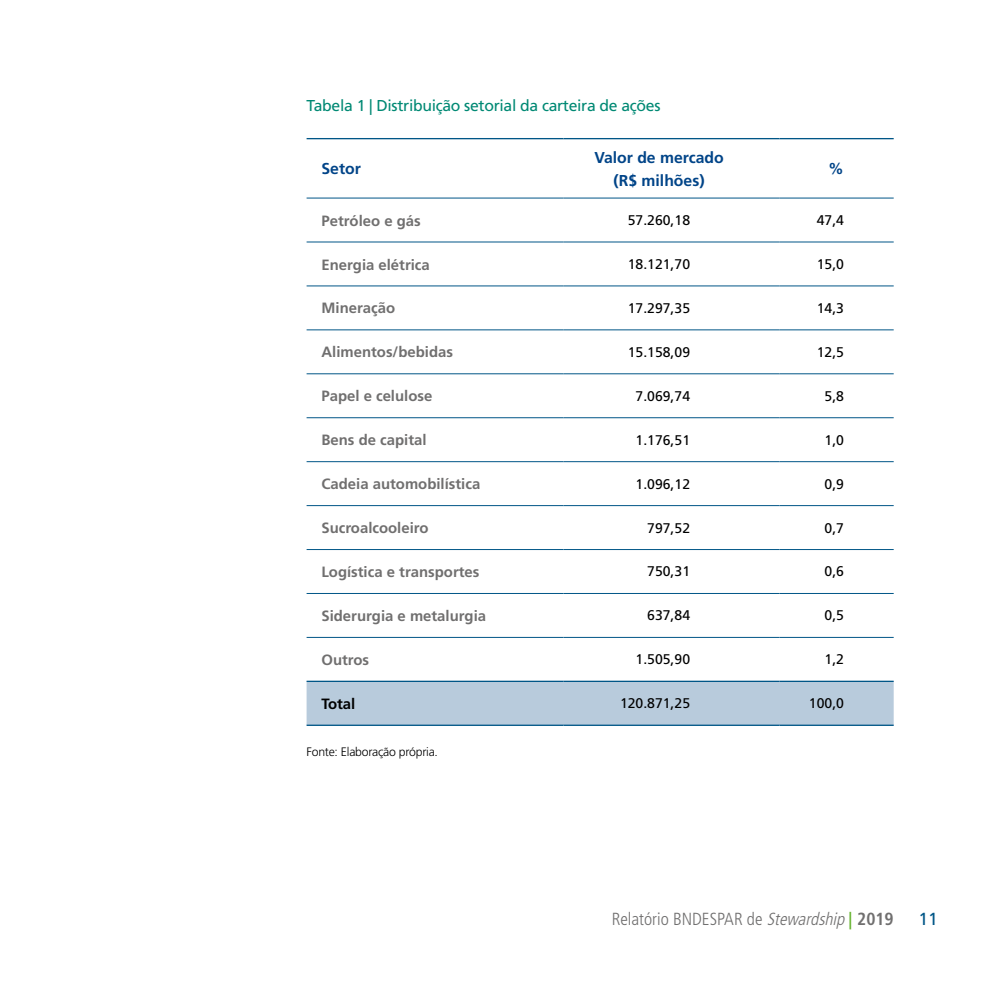
<style>
.page{position:relative;width:993px;height:993px;background:#fff}
.page>*{position:absolute;margin:0;border:0;box-sizing:border-box;transform-origin:0 0}
.t1{font:300 condensed 17.5px "Frutiger";color:#706f6f}
.t2{font:17.5px "Frutiger";color:#005687}
.t3{font:15.75px "Frutiger";letter-spacing:-.02em;color:#008974}
.t4{font:700 15.75px/22.8px "Frutiger";color:#048;text-align:center}
.t5{font:700 14.88px "Frutiger";color:#706f6f}
.t6{font:700 14.88px "Frutiger";color:#000}
.t7{font:14px "Frutiger";color:#000}
.t8{font:300 12.25px "Frutiger";letter-spacing:-.02em;color:#000}
.s1{font-style:italic}
.s2{font-weight:400;font-stretch:normal;color:#65b32e}
.s3{font-weight:700}
</style>
<div class="page">
<div style="left:306px;top:681px;width:587px;height:43px;background:#b8cbdc"></div>
<hr style="left:306px;top:138px;width:257px;height:1px;background:#005687">
<hr style="left:563px;top:138px;width:216px;height:1px;background:#005687">
<hr style="left:779px;top:138px;width:114px;height:1px;background:#005687">
<hr style="left:306px;top:680px;width:257px;height:1px;background:#005687">
<hr style="left:563px;top:680px;width:216px;height:1px;background:#005687">
<hr style="left:779px;top:680px;width:114px;height:1px;background:#005687">
<hr style="left:306px;top:724px;width:257px;height:1px;background:#005687">
<hr style="left:563px;top:724px;width:216px;height:1px;background:#005687">
<hr style="left:779px;top:724px;width:114px;height:1px;background:#005687">
<hr style="left:306px;top:198px;width:257px;height:1px;background:#005687">
<hr style="left:563px;top:198px;width:216px;height:1px;background:#005687">
<hr style="left:779px;top:198px;width:114px;height:1px;background:#005687">
<hr style="left:306px;top:241px;width:257px;height:1px;background:#005687">
<hr style="left:563px;top:241px;width:216px;height:1px;background:#005687">
<hr style="left:779px;top:241px;width:114px;height:1px;background:#005687">
<hr style="left:306px;top:285px;width:257px;height:1px;background:#005687">
<hr style="left:563px;top:285px;width:216px;height:1px;background:#005687">
<hr style="left:779px;top:285px;width:114px;height:1px;background:#005687">
<hr style="left:306px;top:329px;width:257px;height:1px;background:#005687">
<hr style="left:563px;top:329px;width:216px;height:1px;background:#005687">
<hr style="left:779px;top:329px;width:114px;height:1px;background:#005687">
<hr style="left:306px;top:373px;width:257px;height:1px;background:#005687">
<hr style="left:563px;top:373px;width:216px;height:1px;background:#005687">
<hr style="left:779px;top:373px;width:114px;height:1px;background:#005687">
<hr style="left:306px;top:417px;width:257px;height:1px;background:#005687">
<hr style="left:563px;top:417px;width:216px;height:1px;background:#005687">
<hr style="left:779px;top:417px;width:114px;height:1px;background:#005687">
<hr style="left:306px;top:461px;width:257px;height:1px;background:#005687">
<hr style="left:563px;top:461px;width:216px;height:1px;background:#005687">
<hr style="left:779px;top:461px;width:114px;height:1px;background:#005687">
<hr style="left:306px;top:505px;width:257px;height:1px;background:#005687">
<hr style="left:563px;top:505px;width:216px;height:1px;background:#005687">
<hr style="left:779px;top:505px;width:114px;height:1px;background:#005687">
<hr style="left:306px;top:549px;width:257px;height:1px;background:#005687">
<hr style="left:563px;top:549px;width:216px;height:1px;background:#005687">
<hr style="left:779px;top:549px;width:114px;height:1px;background:#005687">
<hr style="left:306px;top:593px;width:257px;height:1px;background:#005687">
<hr style="left:563px;top:593px;width:216px;height:1px;background:#005687">
<hr style="left:779px;top:593px;width:114px;height:1px;background:#005687">
<hr style="left:306px;top:637px;width:257px;height:1px;background:#005687">
<hr style="left:563px;top:637px;width:216px;height:1px;background:#005687">
<hr style="left:779px;top:637px;width:114px;height:1px;background:#005687">
<p class="t3" style="left:306px;top:96px;width:355px">Tabela 1 | Distribuição setorial da carteira de ações</p>
<p class="t4" style="left:321px;top:157px;width:41px">Setor</p>
<p class="t4" style="left:594px;top:146px;width:131px">Valor de mercado (R$ milhões)</p>
<p class="t4" style="left:828px;top:157px;width:17px">%</p>
<p class="t5" style="left:321px;top:212px;width:101px">Petróleo e gás</p>
<p class="t7" style="left:627px;top:212px;width:64px">57.260,18</p>
<p class="t7" style="left:816px;top:212px;width:29px">47,4</p>
<p class="t5" style="left:321px;top:255px;width:110px">Energia elétrica</p>
<p class="t7" style="left:627px;top:256px;width:64px">18.121,70</p>
<p class="t7" style="left:816px;top:256px;width:29px">15,0</p>
<p class="t5" style="left:321px;top:299px;width:75px">Mineração</p>
<p class="t7" style="left:627px;top:299px;width:64px">17.297,35</p>
<p class="t7" style="left:816px;top:299px;width:29px">14,3</p>
<p class="t5" style="left:321px;top:343px;width:133px">Alimentos/bebidas</p>
<p class="t7" style="left:627px;top:343px;width:64px">15.158,09</p>
<p class="t7" style="left:816px;top:343px;width:29px">12,5</p>
<p class="t5" style="left:321px;top:387px;width:112px">Papel e celulose</p>
<p class="t7" style="left:635px;top:387px;width:56px">7.069,74</p>
<p class="t7" style="left:824px;top:387px;width:21px">5,8</p>
<p class="t5" style="left:321px;top:431px;width:106px">Bens de capital</p>
<p class="t7" style="left:635px;top:431px;width:56px">1.176,51</p>
<p class="t7" style="left:824px;top:431px;width:21px">1,0</p>
<p class="t5" style="left:321px;top:475px;width:160px">Cadeia automobilística</p>
<p class="t7" style="left:635px;top:475px;width:56px">1.096,12</p>
<p class="t7" style="left:824px;top:475px;width:21px">0,9</p>
<p class="t5" style="left:321px;top:519px;width:108px">Sucroalcooleiro</p>
<p class="t7" style="left:647px;top:519px;width:44px">797,52</p>
<p class="t7" style="left:824px;top:519px;width:21px">0,7</p>
<p class="t5" style="left:321px;top:563px;width:159px">Logística e transportes</p>
<p class="t7" style="left:647px;top:563px;width:44px">750,31</p>
<p class="t7" style="left:824px;top:563px;width:21px">0,6</p>
<p class="t5" style="left:321px;top:607px;width:166px">Siderurgia e metalurgia</p>
<p class="t7" style="left:647px;top:607px;width:44px">637,84</p>
<p class="t7" style="left:824px;top:607px;width:21px">0,5</p>
<p class="t5" style="left:321px;top:650px;width:49px">Outros</p>
<p class="t7" style="left:635px;top:651px;width:56px">1.505,90</p>
<p class="t7" style="left:824px;top:651px;width:21px">1,2</p>
<p class="t6" style="left:321px;top:694px;width:35px">Total</p>
<p class="t7" style="left:619px;top:695px;width:72px">120.871,25</p>
<p class="t7" style="left:808px;top:695px;width:37px">100,0</p>
<p class="t8" style="left:306px;top:744px;width:133px">Fonte: Elaboração própria.</p>
<p class="t1" style="left:611px;top:908px;width:283px">Relatório BNDESPAR de <span class="s1">Stewardship</span><span class="s2">|</span> <span class="s3">2019</span></p>
<p class="t2" style="left:918px;top:908px;width:21px">11</p>
</div>
